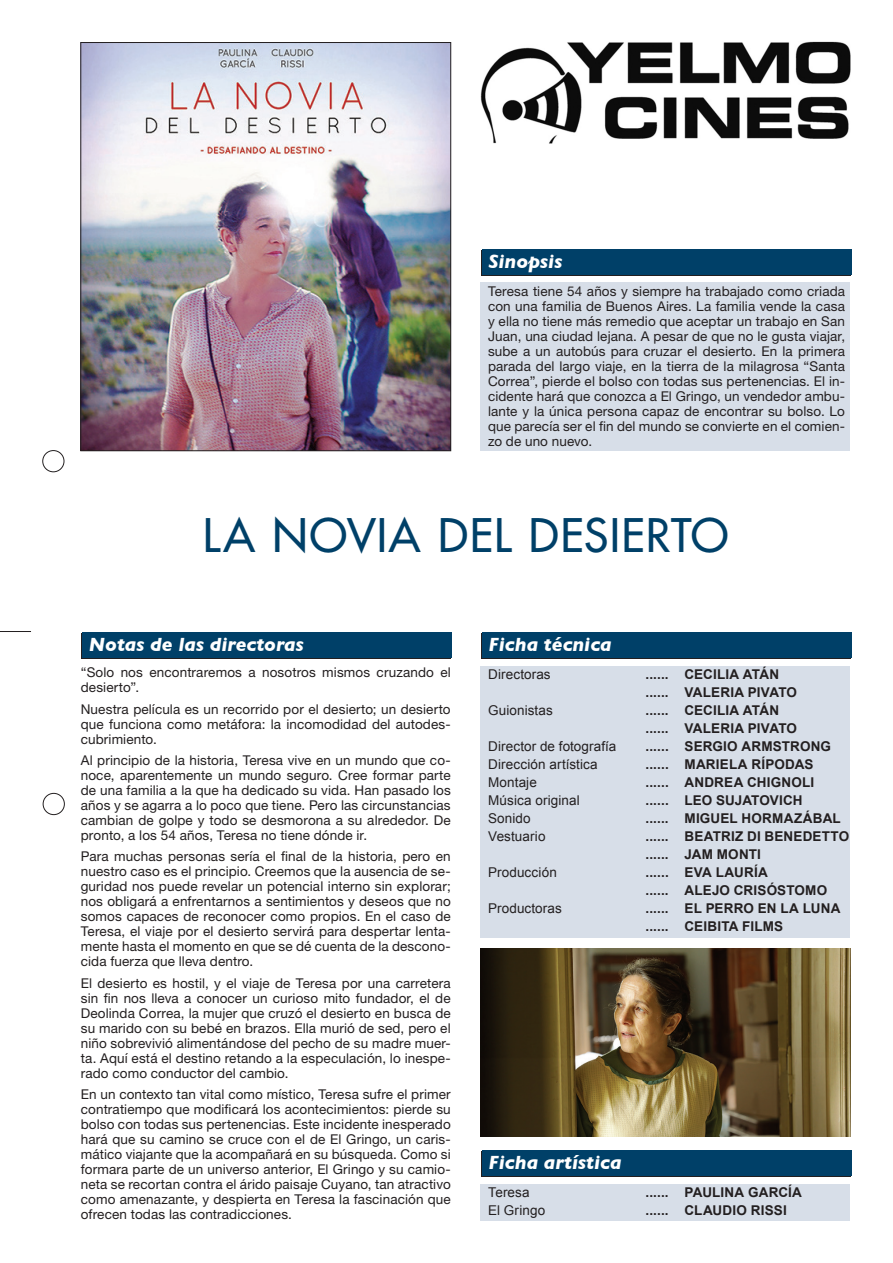
<style>
.page{position:relative;width:893px;height:1263px;background:#fff}
.page>*{position:absolute;margin:0;border:0;box-sizing:border-box;transform-origin:0 0}
.t1{font:45px "Futura";letter-spacing:.025em;color:#004068}
.t2{font:italic 700 19.5px "Gill Sans";color:#fff}
.t3{font:13.5px/15px "Helvetica Neue";letter-spacing:.01em;color:#231f20;text-align:justify}
.t4{font:700 13.5px/18px "Arial";letter-spacing:.015em;color:#231f20}
.t5{font:13.5px "Arial";letter-spacing:.01em;color:#231f20}
</style>
<div class="page">
<img style="left:82px;top:44px;width:367px;height:405px">
<div style="left:80px;top:42px;width:371px;height:409px;border:1px solid #231f20"></div>
<div style="left:480px;top:250px;width:370px;height:25px;background:#231f20"></div>
<div style="left:81px;top:634px;width:370px;height:25px;background:#231f20"></div>
<div style="left:482px;top:249px;width:369px;height:25px;background:#004068"></div>
<div style="left:82px;top:632px;width:370px;height:26px;background:#004068"></div>
<div style="left:480px;top:282px;width:370px;height:169px;background:#d7dee8"></div>
<hr style="left:0;top:631px;width:31px;height:1px;background:#231f20">
<div style="left:43px;top:450px;width:21px;height:22px;border:1px solid #231f20;border-radius:50%"></div>
<div style="left:43px;top:793px;width:22px;height:22px;border:1px solid #231f20;border-radius:50%"></div>
<img style="left:480px;top:41px;width:370px;height:102px">
<div style="left:481px;top:634px;width:369px;height:25px;background:#231f20"></div>
<svg style="left:481px;top:1151px;width:369px;height:25px"></svg>
<div style="left:482px;top:632px;width:369px;height:26px;background:#004068"></div>
<div style="left:482px;top:1150px;width:369px;height:25px;background:#004068"></div>
<div style="left:480px;top:666px;width:370px;height:272px;background:#d7dee8"></div>
<div style="left:480px;top:1184px;width:370px;height:36px;background:#d7dee8"></div>
<img style="left:480px;top:949px;width:370px;height:188px">
<p class="t2" style="left:489px;top:250px;width:75px">Sinopsis</p>
<p class="t3" style="left:488px;top:284px;width:359px">Teresa tiene 54 años y siempre ha trabajado como criada con una familia de Buenos Aires. La familia vende la casa y ella no tiene más remedio que aceptar un trabajo en San Juan, una ciudad lejana. A pesar de que no le gusta viajar, sube a un autobús para cruzar el desierto. En la primera parada del largo viaje, en la tierra de la milagrosa “Santa Correa”, pierde el bolso con todas sus pertenencias. El in&shy;cidente hará que conozca a El Gringo, un vendedor ambu&shy;lante y la única persona capaz de encontrar su bolso. Lo que parecía ser el fin del mundo se convierte en el comien&shy;zo de uno nuevo.</p>
<p class="t1" style="left:203px;top:506px;width:527px">LA NOVIA DEL DESIERTO</p>
<p class="t2" style="left:89px;top:633px;width:216px">Notas de las directoras</p>
<p class="t3" style="left:81px;top:665px;width:371px">“Solo nos encontraremos a nosotros mismos cruzando el desierto”.</p>
<p class="t3" style="left:81px;top:701px;width:371px">Nuestra película es un recorrido por el desierto; un desierto que funciona como metáfora: la incomodidad del autodes&shy;cubrimiento.</p>
<p class="t3" style="left:81px;top:752px;width:372px">Al principio de la historia, Teresa vive en un mundo que co&shy;noce, aparentemente un mundo seguro. Cree formar parte de una familia a la que ha dedicado su vida. Han pasado los años y se agarra a lo poco que tiene. Pero las circunstancias cambian de golpe y todo se desmorona a su alrededor. De pronto, a los 54 años, Teresa no tiene dónde ir.</p>
<p class="t3" style="left:81px;top:849px;width:371px">Para muchas personas sería el final de la historia, pero en nuestro caso es el principio. Creemos que la ausencia de se&shy;guridad nos puede revelar un potencial interno sin explorar; nos obligará a enfrentarnos a sentimientos y deseos que no somos capaces de reconocer como propios. En el caso de Teresa, el viaje por el desierto servirá para despertar lenta&shy;mente hasta el momento en que se dé cuenta de la descono&shy;cida fuerza que lleva dentro.</p>
<p class="t3" style="left:81px;top:975px;width:371px">El desierto es hostil, y el viaje de Teresa por una carretera sin fin nos lleva a conocer un curioso mito fundador, el de Deolinda Correa, la mujer que cruzó el desierto en busca de su marido con su bebé en brazos. Ella murió de sed, pero el niño sobrevivió alimentándose del pecho de su madre muer&shy;ta. Aquí está el destino retando a la especulación, lo inespe&shy;rado como conductor del cambio.</p>
<p class="t3" style="left:81px;top:1087px;width:371px">En un contexto tan vital como místico, Teresa sufre el primer contratiempo que modificará los acontecimientos: pierde su bolso con todas sus pertenencias. Este incidente inesperado hará que su camino se cruce con el de El Gringo, un caris&shy;mático viajante que la acompañará en su búsqueda. Como si formara parte de un universo anterior, El Gringo y su camio&shy;neta se recortan contra el árido paisaje Cuyano, tan atractivo como amenazante, y despierta en Teresa la fascinación que ofrecen todas las contradicciones.</p>
<p class="t2" style="left:489px;top:633px;width:125px">Ficha técnica</p>
<p class="t5" style="left:488px;top:667px;width:64px">Directoras</p>
<p class="t4" style="left:645px;top:666px;width:135px">...... CECILIA ATÁN</p>
<p class="t4" style="left:645px;top:684px;width:153px">...... VALERIA PIVATO</p>
<p class="t5" style="left:488px;top:703px;width:66px">Guionistas</p>
<p class="t4" style="left:645px;top:702px;width:135px">...... CECILIA ATÁN</p>
<p class="t4" style="left:645px;top:720px;width:153px">...... VALERIA PIVATO</p>
<p class="t5" style="left:488px;top:739px;width:130px">Director de fotografía</p>
<p class="t4" style="left:645px;top:738px;width:187px">...... SERGIO ARMSTRONG</p>
<p class="t5" style="left:488px;top:757px;width:111px">Dirección artística</p>
<p class="t4" style="left:645px;top:756px;width:170px">...... MARIELA RÍPODAS</p>
<p class="t5" style="left:488px;top:775px;width:50px">Montaje</p>
<p class="t4" style="left:645px;top:774px;width:170px">...... ANDREA CHIGNOLI</p>
<p class="t5" style="left:488px;top:793px;width:93px">Música original</p>
<p class="t4" style="left:645px;top:792px;width:159px">...... LEO SUJATOVICH</p>
<p class="t5" style="left:488px;top:811px;width:44px">Sonido</p>
<p class="t4" style="left:645px;top:810px;width:197px">...... MIGUEL HORMAZÁBAL</p>
<p class="t5" style="left:488px;top:829px;width:59px">Vestuario</p>
<p class="t4" style="left:645px;top:828px;width:205px">...... BEATRIZ DI BENEDETTO</p>
<p class="t4" style="left:645px;top:846px;width:117px">...... JAM MONTI</p>
<p class="t5" style="left:488px;top:865px;width:70px">Producción</p>
<p class="t4" style="left:645px;top:864px;width:124px">...... EVA LAURÍA</p>
<p class="t4" style="left:645px;top:882px;width:183px">...... ALEJO CRISÓSTOMO</p>
<p class="t5" style="left:488px;top:901px;width:75px">Productoras</p>
<p class="t4" style="left:645px;top:900px;width:196px">...... EL PERRO EN LA LUNA ...... CEIBITA FILMS</p>
<p class="t2" style="left:489px;top:1151px;width:135px">Ficha artística</p>
<p class="t5" style="left:488px;top:1184px;width:43px">Teresa</p>
<p class="t4" style="left:645px;top:1183px;width:158px">...... PAULINA GARCÍA</p>
<p class="t5" style="left:488px;top:1202px;width:59px">El Gringo</p>
<p class="t4" style="left:645px;top:1201px;width:143px">...... CLAUDIO RISSI</p>
</div>
